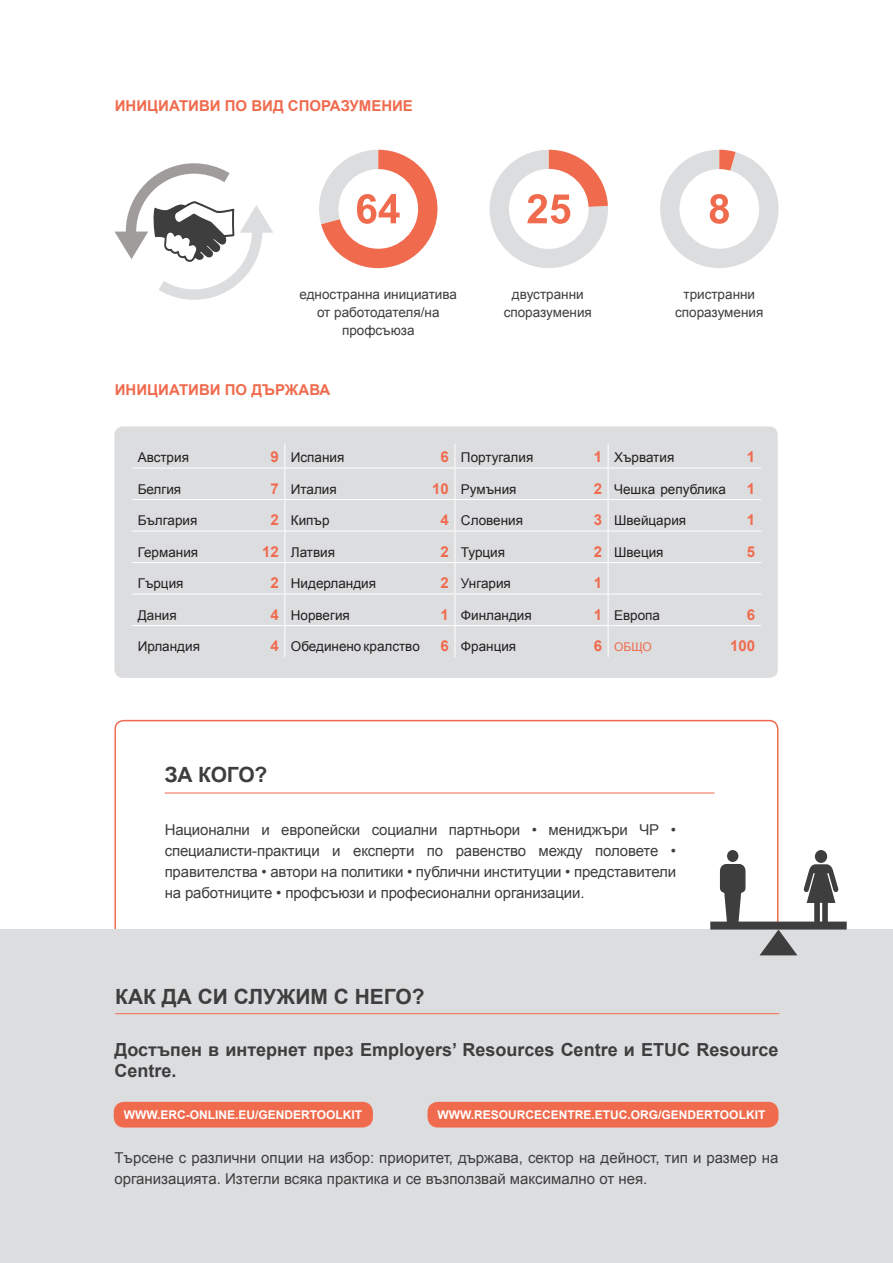
<style>
.page{position:relative;width:893px;height:1263px;background:#fff}
.page>*{position:absolute;margin:0;border:0;box-sizing:border-box;transform-origin:0 0}
.t1{font:700 21px "Arial";color:#3e3e3f}
.t2{font:700 18px/21px "Arial";color:#3e3e3f}
.t3{font:15px/21px "Arial";color:#3e3e3f}
.t4{font:700 15px "Arial";color:#f06b4e}
.t5{font:13.5px "Arial";color:#231f20}
.t6{font:13.5px/18px "Arial";color:#3e3e3f;text-align:center}
.t7{font:700 12px "Arial";color:#fff}
.t8{font:12px "Arial";color:#f06b4e}
.s1{font-weight:700;font-size:15px;color:#f06b4e}
.s2{font-weight:700;font-size:15px}
</style>
<div class="page">
<div style="left:114px;top:720px;width:664px;height:220px;border:2px solid #f06b4e;border-radius:9px"></div>
<div style="left:0;top:930px;width:893px;height:333px;background:#dcdddf"></div>
<div style="left:727px;top:850px;width:11px;height:12px;background:#3e3e3f;border-radius:50%"></div>
<svg style="left:710px;top:864px;width:137px;height:91px"></svg>
<div style="left:815px;top:850px;width:12px;height:13px;background:#3e3e3f;border-radius:50%"></div>
<hr style="left:165px;top:793px;width:549px;height:1px;background:#f06b4e">
<hr style="left:115px;top:1013px;width:664px;height:1px;background:#f06b4e">
<div style="left:114px;top:426px;width:664px;height:252px;background:#dcdddf;border-radius:9px"></div>
<hr style="left:132px;top:468px;width:153px;height:1px;background:#fff">
<hr style="left:285px;top:468px;width:170px;height:1px;background:#fff">
<hr style="left:455px;top:468px;width:153px;height:1px;background:#fff">
<hr style="left:608px;top:468px;width:153px;height:1px;background:#fff">
<hr style="left:132px;top:499px;width:153px;height:1px;background:#fff">
<hr style="left:285px;top:499px;width:170px;height:1px;background:#fff">
<hr style="left:455px;top:499px;width:153px;height:1px;background:#fff">
<hr style="left:608px;top:499px;width:153px;height:1px;background:#fff">
<hr style="left:132px;top:531px;width:153px;height:1px;background:#fff">
<hr style="left:285px;top:531px;width:170px;height:1px;background:#fff">
<hr style="left:455px;top:531px;width:153px;height:1px;background:#fff">
<hr style="left:608px;top:531px;width:153px;height:1px;background:#fff">
<hr style="left:132px;top:562px;width:153px;height:1px;background:#fff">
<hr style="left:285px;top:562px;width:170px;height:1px;background:#fff">
<hr style="left:455px;top:562px;width:153px;height:1px;background:#fff">
<hr style="left:608px;top:562px;width:153px;height:1px;background:#fff">
<hr style="left:132px;top:594px;width:153px;height:1px;background:#fff">
<hr style="left:285px;top:594px;width:170px;height:1px;background:#fff">
<hr style="left:455px;top:594px;width:153px;height:1px;background:#fff">
<hr style="left:608px;top:594px;width:153px;height:1px;background:#fff">
<hr style="left:132px;top:625px;width:153px;height:1px;background:#fff">
<hr style="left:285px;top:625px;width:170px;height:1px;background:#fff">
<hr style="left:455px;top:625px;width:153px;height:1px;background:#fff">
<hr style="left:608px;top:625px;width:153px;height:1px;background:#fff">
<svg style="left:284px;top:444px;width:1px;height:24px"></svg>
<hr style="left:284px;top:468px;width:1px;height:31px;background:#fff">
<hr style="left:284px;top:500px;width:1px;height:31px;background:#fff">
<hr style="left:284px;top:531px;width:1px;height:31px;background:#fff">
<hr style="left:284px;top:563px;width:1px;height:31px;background:#fff">
<hr style="left:284px;top:594px;width:1px;height:31px;background:#fff">
<hr style="left:284px;top:626px;width:1px;height:31px;background:#fff">
<svg style="left:455px;top:444px;width:1px;height:24px"></svg>
<hr style="left:455px;top:468px;width:1px;height:31px;background:#fff">
<hr style="left:455px;top:500px;width:1px;height:31px;background:#fff">
<hr style="left:455px;top:531px;width:1px;height:31px;background:#fff">
<hr style="left:455px;top:563px;width:1px;height:31px;background:#fff">
<hr style="left:455px;top:594px;width:1px;height:31px;background:#fff">
<hr style="left:455px;top:626px;width:1px;height:31px;background:#fff">
<svg style="left:608px;top:444px;width:1px;height:24px"></svg>
<hr style="left:608px;top:468px;width:1px;height:31px;background:#fff">
<hr style="left:608px;top:500px;width:1px;height:31px;background:#fff">
<hr style="left:608px;top:531px;width:1px;height:31px;background:#fff">
<hr style="left:608px;top:563px;width:1px;height:31px;background:#fff">
<hr style="left:608px;top:594px;width:1px;height:31px;background:#fff">
<hr style="left:608px;top:626px;width:1px;height:31px;background:#fff">
<div style="left:114px;top:1102px;width:259px;height:25px;background:#f06b4e;border-radius:10px"></div>
<div style="left:427px;top:1102px;width:351px;height:25px;background:#f06b4e;border-radius:10px"></div>
<svg style="left:114px;top:163px;width:159px;height:137px"></svg>
<svg style="left:319px;top:150px;width:118px;height:118px"></svg>
<svg style="left:489px;top:150px;width:119px;height:118px"></svg>
<svg style="left:660px;top:150px;width:119px;height:118px"></svg>
<p class="t4" style="left:115px;top:96px;width:300px">ИНИЦИАТИВИ ПО ВИД СПОРАЗУМЕНИЕ</p>
<p class="t6" style="left:300px;top:285px;width:159px">едностранна инициатива от работодателя/на профсъюза</p>
<p class="t6" style="left:504px;top:286px;width:90px">двустранни споразумения</p>
<p class="t6" style="left:675px;top:285px;width:90px">тристранни споразумения</p>
<p class="t4" style="left:115px;top:380px;width:217px">ИНИЦИАТИВИ ПО ДЪРЖАВА</p>
<p class="t5" style="left:138px;top:448px;width:53px">Австрия</p>
<p class="t5" style="left:270px;top:448px;width:75px"><span class="s1">9</span> Испания</p>
<p class="t5" style="left:441px;top:448px;width:94px"><span class="s1">6</span> Португалия</p>
<p class="t5" style="left:594px;top:448px;width:82px"><span class="s1">1</span> Хърватия</p>
<p class="t4" style="left:747px;top:447px;width:10px">1</p>
<p class="t5" style="left:138px;top:480px;width:45px">Белгия</p>
<p class="t5" style="left:270px;top:480px;width:68px"><span class="s1">7</span> Италия</p>
<p class="t5" style="left:432px;top:480px;width:86px"><span class="s1">10</span> Румъния</p>
<p class="t5" style="left:594px;top:480px;width:134px"><span class="s1">2</span> Чешка република</p>
<p class="t4" style="left:747px;top:478px;width:10px">1</p>
<p class="t5" style="left:138px;top:511px;width:61px">България</p>
<p class="t5" style="left:271px;top:511px;width:61px"><span class="s1">2</span> Кипър</p>
<p class="t5" style="left:441px;top:511px;width:84px"><span class="s1">4</span> Словения</p>
<p class="t5" style="left:594px;top:511px;width:94px"><span class="s1">3</span> Швейцария</p>
<p class="t4" style="left:747px;top:510px;width:10px">1</p>
<p class="t5" style="left:138px;top:543px;width:62px">Германия</p>
<p class="t5" style="left:262px;top:543px;width:74px"><span class="s1">12</span> Латвия</p>
<p class="t5" style="left:441px;top:543px;width:66px"><span class="s1">2</span> Турция</p>
<p class="t5" style="left:594px;top:543px;width:71px"><span class="s1">2</span> Швеция</p>
<p class="t4" style="left:747px;top:541px;width:10px">5</p>
<p class="t5" style="left:138px;top:574px;width:47px">Гърция</p>
<p class="t5" style="left:271px;top:574px;width:107px"><span class="s1">2</span> Нидерландия</p>
<p class="t5" style="left:441px;top:574px;width:72px"><span class="s1">2</span> Унгария</p>
<p class="t4" style="left:594px;top:573px;width:10px">1</p>
<p class="t5" style="left:138px;top:606px;width:40px">Дания</p>
<p class="t5" style="left:271px;top:606px;width:81px"><span class="s1">4</span> Норвегия</p>
<p class="t5" style="left:441px;top:606px;width:93px"><span class="s1">1</span> Финландия</p>
<p class="t5" style="left:594px;top:606px;width:68px"><span class="s1">1</span> Европа</p>
<p class="t4" style="left:747px;top:604px;width:10px">6</p>
<p class="t5" style="left:138px;top:637px;width:64px">Ирландия</p>
<p class="t5" style="left:270px;top:637px;width:151px"><span class="s1">4</span> Обединено кралство</p>
<p class="t5" style="left:441px;top:637px;width:77px"><span class="s1">6</span> Франция</p>
<p class="t8" style="left:594px;top:639px;width:60px"><span class="s2">6</span> ОБЩО</p>
<p class="t4" style="left:730px;top:636px;width:27px">100</p>
<h1 class="t1" style="left:165px;top:760px;width:104px">ЗА КОГО?</h1>
<p class="t3" style="left:165px;top:820px;width:513px;text-align:justify">Национални и европейски социални партньори • мениджъри ЧР • специалисти-практици и експерти по равенство между половете • правителства • автори на политики • публични институции • представители на работниците • профсъюзи и професионални организации.</p>
<h1 class="t1" style="left:115px;top:982px;width:311px">КАК ДА СИ СЛУЖИМ С НЕГО?</h1>
<p class="t2" style="left:114px;top:1039px;width:665px">Достъпен в интернет през Employers’ Resources Centre и ETUC Resource<br>Centre.</p>
<p class="t7" style="left:124px;top:1107px;width:240px">WWW.ERC-ONLINE.EU/GENDERTOOLKIT</p>
<p class="t7" style="left:437px;top:1107px;width:329px">WWW.RESOURCECENTRE.ETUC.ORG/GENDERTOOLKIT</p>
<p class="t3" style="left:114px;top:1147px;width:665px">Търсене с различни опции на избор: приоритет, държава, сектор на дейност, тип и размер на организацията. Изтегли всяка практика и се възползвай максимално от нея.</p>
</div>
